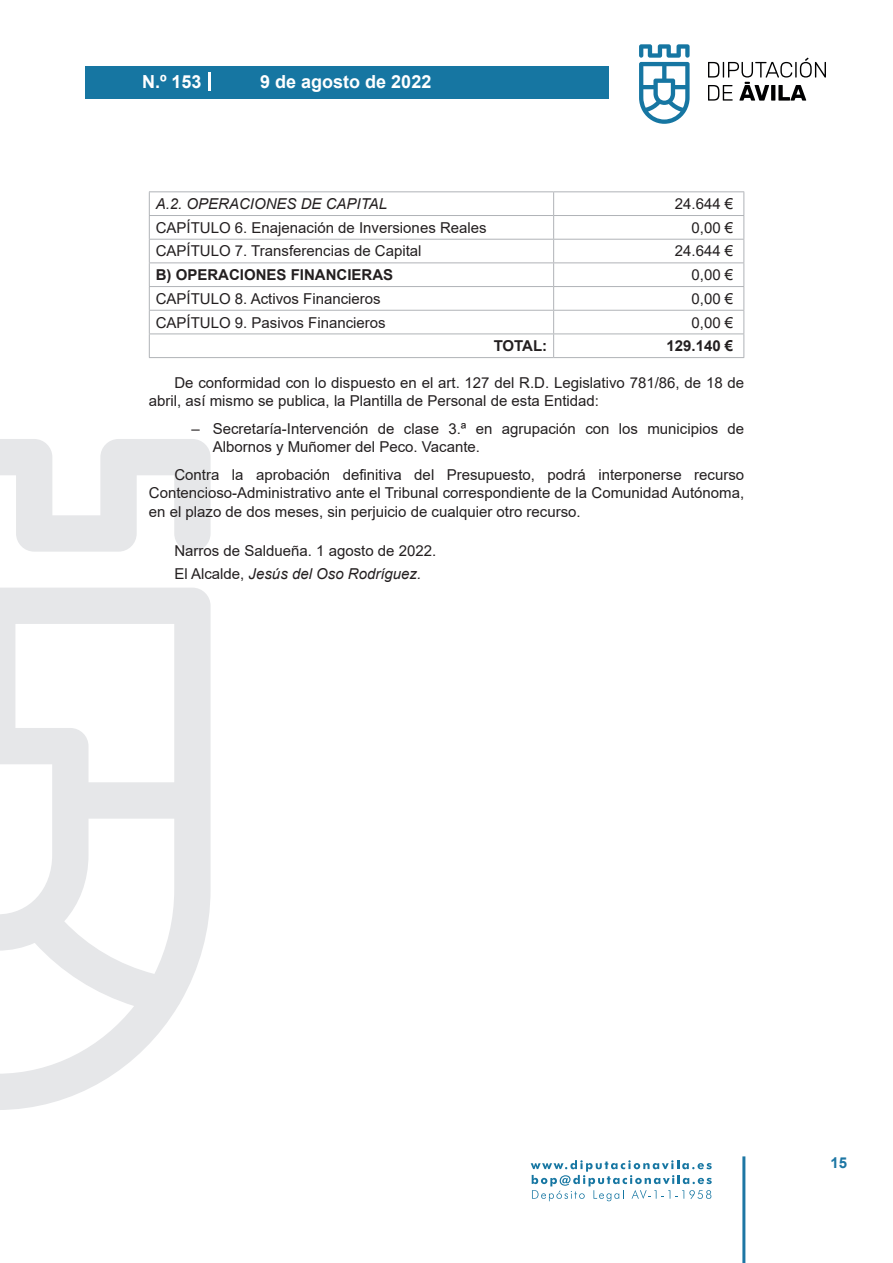
<style>
.page{position:relative;width:893px;height:1263px;background:#fff}
.page>*{position:absolute;margin:0;border:0;box-sizing:border-box;transform-origin:0 0}
.t1{font:700 18px "Arial";color:#fff}
.t2{font:15px/18.8px "Arial";color:#231f20}
.t3{font:700 15px "Arial";color:#231f20}
.t4{font:italic 15px "Arial";color:#231f20}
.t5{font:700 15px "Arial";color:#1d76a4}
.s1{font-style:italic}
</style>
<div class="page">
<svg style="left:531px;top:1160px;width:181px;height:41px"></svg>
<div style="left:85px;top:66px;width:523px;height:33px;background:#1676a2"></div>
<svg style="left:639px;top:44px;width:51px;height:80px"></svg>
<svg style="left:708px;top:58px;width:118px;height:43px"></svg>
<hr style="left:742px;top:1156px;width:3px;height:107px;background:#1d76a4">
<svg style="left:208px;top:72px;width:2px;height:18px"></svg>
<svg style="left:0;top:439px;width:211px;height:671px"></svg>
<svg style="left:150px;top:192px;width:593px;height:165px"></svg>
<hr style="left:149px;top:191px;width:405px;height:1px;background:#b0b3b7">
<hr style="left:554px;top:191px;width:190px;height:1px;background:#b0b3b7">
<hr style="left:149px;top:215px;width:405px;height:1px;background:#b0b3b7">
<hr style="left:554px;top:215px;width:190px;height:1px;background:#b0b3b7">
<hr style="left:149px;top:239px;width:405px;height:1px;background:#b0b3b7">
<hr style="left:554px;top:239px;width:190px;height:1px;background:#b0b3b7">
<hr style="left:149px;top:262px;width:405px;height:1px;background:#b0b3b7">
<hr style="left:554px;top:262px;width:190px;height:1px;background:#b0b3b7">
<hr style="left:149px;top:286px;width:405px;height:1px;background:#b0b3b7">
<hr style="left:554px;top:286px;width:190px;height:1px;background:#b0b3b7">
<hr style="left:149px;top:310px;width:405px;height:1px;background:#b0b3b7">
<hr style="left:554px;top:310px;width:190px;height:1px;background:#b0b3b7">
<hr style="left:149px;top:334px;width:405px;height:1px;background:#b0b3b7">
<svg style="left:149px;top:192px;width:1px;height:165px"></svg>
<hr style="left:554px;top:334px;width:190px;height:1px;background:#b0b3b7">
<svg style="left:553px;top:192px;width:1px;height:165px"></svg>
<svg style="left:743px;top:192px;width:1px;height:165px"></svg>
<hr style="left:149px;top:357px;width:405px;height:1px;background:#b0b3b7">
<hr style="left:554px;top:357px;width:190px;height:1px;background:#b0b3b7">
<p class="t1" style="left:142px;top:69px;width:61px">N.º 153</p>
<p class="t1" style="left:260px;top:69px;width:173px">9 de agosto de 2022</p>
<p class="t4" style="left:156px;top:194px;width:233px">A.2. OPERACIONES DE CAPITAL</p>
<p class="t2" style="left:675px;top:194px;width:60px">24.644 €</p>
<p class="t2" style="left:156px;top:218px;width:332px">CAPÍTULO 6. Enajenación de Inversiones Reales</p>
<p class="t2" style="left:691px;top:218px;width:43px">0,00 €</p>
<p class="t2" style="left:156px;top:242px;width:267px">CAPÍTULO 7. Transferencias de Capital</p>
<p class="t2" style="left:675px;top:242px;width:60px">24.644 €</p>
<p class="t3" style="left:156px;top:264px;width:239px">B) OPERACIONES FINANCIERAS</p>
<p class="t2" style="left:691px;top:265px;width:43px">0,00 €</p>
<p class="t2" style="left:156px;top:289px;width:227px">CAPÍTULO 8. Activos Financieros</p>
<p class="t2" style="left:691px;top:289px;width:43px">0,00 €</p>
<p class="t2" style="left:156px;top:313px;width:232px">CAPÍTULO 9. Pasivos Financieros</p>
<p class="t2" style="left:691px;top:313px;width:43px">0,00 €</p>
<p class="t3" style="left:494px;top:335px;width:55px">TOTAL:</p>
<p class="t3" style="left:666px;top:335px;width:68px">129.140 €</p>
<p class="t2" style="left:149px;top:373px;width:597px;text-indent:26px">De conformidad con lo dispuesto en el art. 127 del R.D. Legislativo 781/86, de 18 de abril, así mismo se publica, la Plantilla de Personal de esta Entidad:</p>
<p class="t2" style="left:213px;top:419px;width:533px;text-indent:-21px">– Secretaría-Intervención de clase 3.ª en agrupación con los municipios de<br>Albornos y Muñomer del Peco. Vacante.</p>
<p class="t2" style="left:149px;top:465px;width:597px;text-align:justify;text-indent:26px">Contra la aprobación definitiva del Presupuesto, podrá interponerse recurso Contencioso-Administrativo ante el Tribunal correspondiente de la Comunidad Autónoma, en el plazo de dos meses, sin perjuicio de cualquier otro recurso.</p>
<p class="t2" style="left:174px;top:540px;width:263px;line-height:22.2px">Narros de Saldueña. 1 agosto de 2022.<br>El Alcalde, <span class="s1">Jesús del Oso Rodríguez.</span></p>
<p class="t5" style="left:831px;top:1152px;width:18px">15</p>
</div>
